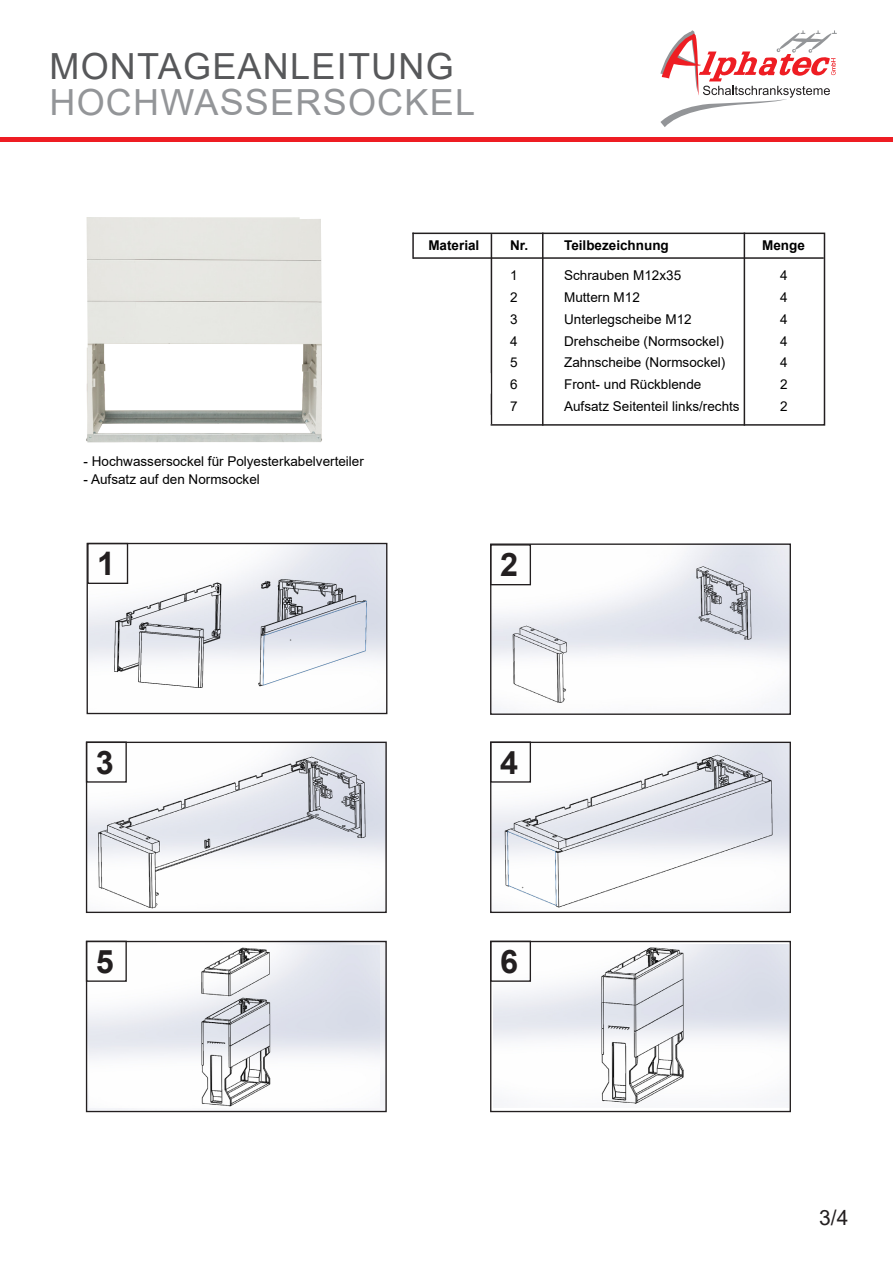
<style>
.page{position:relative;width:893px;height:1263px;background:#fff}
.page>*{position:absolute;margin:0;border:0;box-sizing:border-box;transform-origin:0 0}
.t1{font:36px "Arial";letter-spacing:.035em;color:#57585a}
.t2{font:36px "Arial";letter-spacing:.035em;color:#939598}
.t3{font:700 32.4px "Arial";color:#231f20}
.t4{font:21px "Arial";color:#231f20}
.t5{font:13.5px "Arial";color:#000}
.t6{font:700 13.5px "Arial";color:#000}
</style>
<div class="page">
<svg style="left:660px;top:30px;width:177px;height:97px"></svg>
<hr style="left:0;top:137px;width:893px;height:4px;background:#ee1d23">
<img style="left:86px;top:262px;width:236px;height:181px">
<svg style="left:86px;top:217px;width:2px;height:131px"></svg>
<div style="left:347px;top:233px;width:478px;height:193px;border:2px solid #231f20"></div>
<hr style="left:413px;top:257px;width:411px;height:2px;background:#231f20">
<hr style="left:542px;top:233px;width:1px;height:193px;background:#231f20">
<hr style="left:744px;top:233px;width:1px;height:193px;background:#231f20">
<hr style="left:491px;top:234px;width:1px;height:190px;background:#231f20">
<img style="left:89px;top:545px;width:296px;height:143px">
<div style="left:87px;top:543px;width:300px;height:171px;border:1px solid #231f20"></div>
<img style="left:492px;top:744px;width:297px;height:164px">
<div style="left:490px;top:742px;width:301px;height:171px;border:1px solid #231f20"></div>
<img style="left:88px;top:744px;width:297px;height:167px">
<div style="left:86px;top:742px;width:301px;height:171px;border:1px solid #231f20"></div>
<img style="left:492px;top:545px;width:297px;height:168px">
<div style="left:490px;top:543px;width:301px;height:172px;border:1px solid #231f20"></div>
<div style="left:87px;top:543px;width:41px;height:41px;border:1px solid #231f20"></div>
<div style="left:490px;top:544px;width:41px;height:41px;border:1px solid #231f20"></div>
<div style="left:86px;top:741px;width:41px;height:42px;border:1px solid #231f20"></div>
<div style="left:490px;top:741px;width:41px;height:42px;border:1px solid #231f20"></div>
<div style="left:490px;top:941px;width:301px;height:171px;border:1px solid #231f20"></div>
<div style="left:86px;top:941px;width:301px;height:171px;border:1px solid #231f20"></div>
<img style="left:89px;top:946px;width:291px;height:161px">
<img style="left:494px;top:945px;width:294px;height:161px">
<div style="left:86px;top:941px;width:41px;height:41px;border:1px solid #231f20"></div>
<div style="left:490px;top:941px;width:41px;height:41px;border:1px solid #231f20"></div>
<svg style="left:321px;top:232px;width:170px;height:204px"></svg>
<p class="t1" style="left:49px;top:42px;width:406px">MONTAGEANLEITUNG</p>
<p class="t2" style="left:49px;top:78px;width:427px">HOCHWASSERSOCKEL</p>
<p class="t5" style="left:84px;top:452px;width:282px">- Hochwassersockel für Polyesterkabelverteiler</p>
<p class="t5" style="left:84px;top:470px;width:178px">- Aufsatz auf den Normsockel</p>
<p class="t6" style="left:428px;top:235px;width:53px">Material</p>
<p class="t6" style="left:510px;top:235px;width:20px">Nr.</p>
<p class="t6" style="left:564px;top:235px;width:106px">Teilbezeichnung</p>
<p class="t6" style="left:762px;top:235px;width:44px">Menge</p>
<p class="t5" style="left:510px;top:266px;width:9px">1</p>
<p class="t5" style="left:564px;top:266px;width:119px">Schrauben M12x35</p>
<p class="t5" style="left:780px;top:266px;width:9px">4</p>
<p class="t5" style="left:510px;top:288px;width:9px">2</p>
<p class="t5" style="left:564px;top:288px;width:77px">Muttern M12</p>
<p class="t5" style="left:780px;top:288px;width:9px">4</p>
<p class="t5" style="left:510px;top:310px;width:9px">3</p>
<p class="t5" style="left:564px;top:310px;width:129px">Unterlegscheibe M12</p>
<p class="t5" style="left:780px;top:310px;width:9px">4</p>
<p class="t5" style="left:510px;top:332px;width:9px">4</p>
<p class="t5" style="left:564px;top:332px;width:161px">Drehscheibe (Normsockel)</p>
<p class="t5" style="left:780px;top:332px;width:9px">4</p>
<p class="t5" style="left:510px;top:353px;width:9px">5</p>
<p class="t5" style="left:564px;top:353px;width:163px">Zahnscheibe (Normsockel)</p>
<p class="t5" style="left:780px;top:353px;width:9px">4</p>
<p class="t5" style="left:510px;top:375px;width:9px">6</p>
<p class="t5" style="left:564px;top:375px;width:139px">Front- und Rückblende</p>
<p class="t5" style="left:780px;top:375px;width:9px">2</p>
<p class="t5" style="left:510px;top:397px;width:9px">7</p>
<p class="t5" style="left:564px;top:397px;width:177px">Aufsatz Seitenteil links/rechts</p>
<p class="t5" style="left:780px;top:397px;width:9px">2</p>
<p class="t3" style="left:97px;top:541px;width:20px">1</p>
<p class="t3" style="left:500px;top:542px;width:20px">2</p>
<p class="t3" style="left:96px;top:739px;width:20px">3</p>
<p class="t3" style="left:500px;top:739px;width:20px">4</p>
<p class="t3" style="left:96px;top:939px;width:20px">5</p>
<p class="t3" style="left:500px;top:939px;width:20px">6</p>
<p class="t4" style="left:819px;top:1203px;width:31px">3/4</p>
</div>
